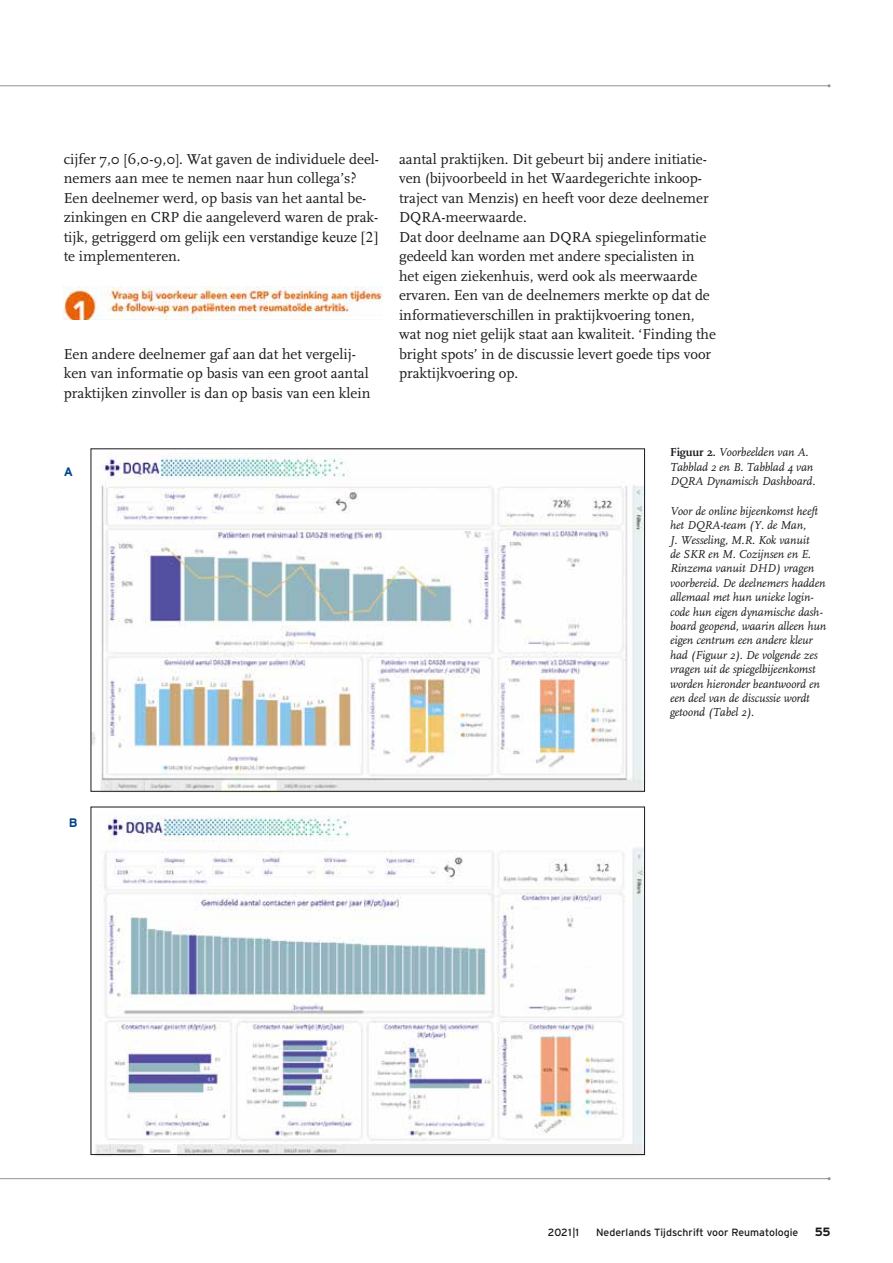
<style>
.page{position:relative;width:893px;height:1263px;background:#fff}
.page>*{position:absolute;margin:0;border:0;box-sizing:border-box;transform-origin:0 0}
.t1{font:15px/19.5px "FF Scala";color:#1a171c}
.t2{font:700 12.3px "Interstate";color:#004687}
.t3{font:italic 12px/14.4px "FF Scala";letter-spacing:-.01em;color:#1a171c}
.t4{font:700 12px "Interstate";color:#1a171c}
.t5{font:10.5px "Interstate";color:#1a171c}
.s1{font-family:"Times New Roman"}
.s2{font-weight:700;font-style:normal}
</style>
<div class="page">
<hr style="left:0;top:85px;width:829px;height:1px;background:#929395">
<hr style="left:0;top:1178px;width:829px;height:1px;background:#929395">
<img style="left:64px;top:286px;width:318px;height:34px">
<img style="left:91px;top:453px;width:553px;height:339px">
<img style="left:91px;top:815px;width:553px;height:341px">
<p class="t1" style="left:64px;top:149px;width:317px">cijfer 7,0 [6,0-9,0]. Wat gaven de individuele deel&shy;nemers aan mee te nemen naar hun collega’s?<br>Een deelnemer werd, op basis van het aantal be&shy;zinkingen en CRP die aangeleverd waren de prak&shy;tijk, getriggerd om gelijk een <span class="s1">verstandige keuze [2] </span>te implementeren.</p>
<p class="t1" style="left:64px;top:344px;width:308px">Een andere deelnemer gaf aan dat het vergelij&shy;ken van informatie op basis van een groot aantal praktijken zinvoller is dan op basis van een klein</p>
<p class="t2" style="left:64px;top:465px;width:11px">A</p>
<p class="t1" style="left:399px;top:149px;width:318px">aantal praktijken. Dit gebeurt bij andere initiatie&shy;ven (bijvoorbeeld in het Waardegerichte inkoop&shy;traject van Menzis) en heeft voor deze deelnemer DQRA-meerwaarde.<br>Dat door deelname aan DQRA spiegelinformatie gedeeld kan worden met andere specialisten in het eigen ziekenhuis, werd ook als meerwaarde ervaren. Een van de deelnemers merkte op dat de informatieverschillen in praktijkvoering tonen, wat nog niet gelijk staat aan kwaliteit. ‘Finding the bright spots’ in de discussie levert goede tips voor praktijkvoering op.</p>
<p class="t3" style="left:670px;top:446px;width:147px"><span class="s2">Figuur 2.</span> Voorbeelden van A.<br>Tabblad 2 en B. Tabblad 4 van<br>DQRA Dynamisch Dashboard.</p>
<p class="t3" style="left:670px;top:504px;width:158px">Voor de online bijeenkomst heeft het DQRA-team (Y. de Man,<br>J. Wesseling, M.R. Kok vanuit<br>de SKR en M. Cozijnsen en E.<br>Rinzema vanuit DHD) vragen voorbereid. De deelnemers hadden allemaal met hun unieke login&shy;code hun eigen dynamische dash&shy;board geopend, waarin alleen hun eigen centrum een andere kleur had (Figuur 2). De volgende zes vragen uit de spiegelbijeenkomst worden hieronder beantwoord en een deel van de discussie wordt getoond (Tabel 2).</p>
<p class="t2" style="left:69px;top:816px;width:10px">B</p>
<p class="t5" style="left:548px;top:1227px;width:33px">2021|1</p>
<p class="t5" style="left:596px;top:1227px;width:204px">Nederlands Tijdschrift voor Reumatologie</p>
<p class="t4" style="left:815px;top:1225px;width:17px">55</p>
</div>
